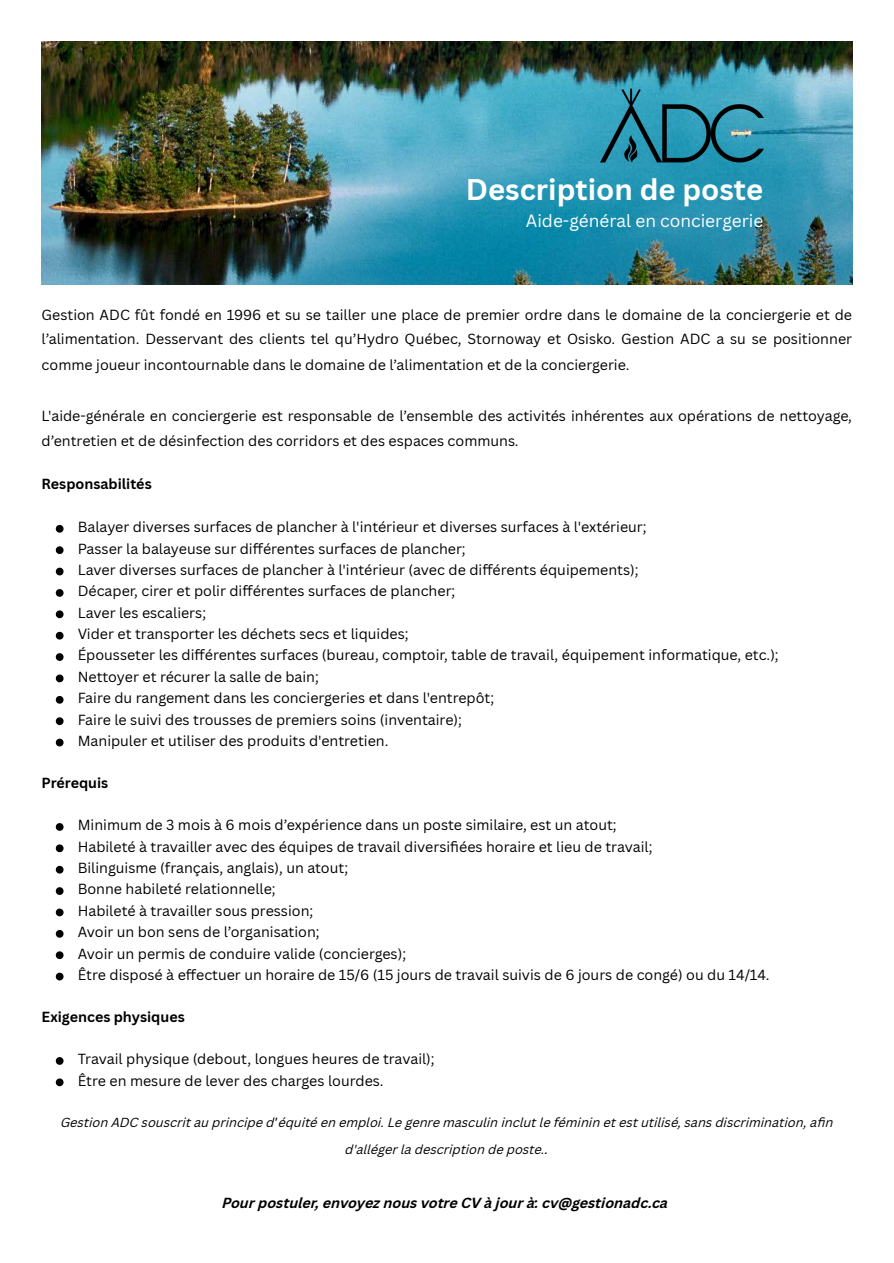
<style>
.page{position:relative;width:894px;height:1263px;background:#fff}
.page>*{position:absolute;margin:0;border:0;box-sizing:border-box;transform-origin:0 0}
.t1{font:700 29.1px "Canva Sans";color:#fff}
.t2{font:17.25px "Canva Sans";color:#fff}
.t3{font:14.25px/25.3px "Canva Sans";color:#000;text-align:justify}
.t4{font:italic 700 14.25px "Canva Sans";color:#000}
.t5{font:700 14.25px "Canva Sans";color:#000}
.t6{font:italic 12.75px/27px "Canva Sans";color:#000;text-align:center}
.s1{font-family:"Noto Sans Gurmukhi";font-style:normal}
.s2{font-size:14.25px}
</style>
<div class="page">
<img style="left:42px;top:42px;width:810px;height:243px">
<img style="left:569px;top:80px;width:224px;height:91px">
<svg style="left:56px;top:525px;width:7px;height:8px"></svg>
<svg style="left:56px;top:546px;width:7px;height:8px"></svg>
<svg style="left:56px;top:568px;width:7px;height:7px"></svg>
<svg style="left:56px;top:589px;width:7px;height:8px"></svg>
<svg style="left:56px;top:610px;width:7px;height:8px"></svg>
<svg style="left:56px;top:632px;width:7px;height:7px"></svg>
<svg style="left:56px;top:653px;width:7px;height:8px"></svg>
<svg style="left:56px;top:675px;width:7px;height:7px"></svg>
<svg style="left:56px;top:696px;width:7px;height:8px"></svg>
<svg style="left:56px;top:717px;width:7px;height:8px"></svg>
<svg style="left:56px;top:739px;width:7px;height:7px"></svg>
<svg style="left:56px;top:823px;width:7px;height:8px"></svg>
<svg style="left:56px;top:844px;width:7px;height:8px"></svg>
<svg style="left:56px;top:866px;width:7px;height:7px"></svg>
<svg style="left:56px;top:887px;width:7px;height:8px"></svg>
<svg style="left:56px;top:909px;width:7px;height:7px"></svg>
<svg style="left:56px;top:930px;width:7px;height:8px"></svg>
<svg style="left:56px;top:951px;width:7px;height:8px"></svg>
<svg style="left:56px;top:973px;width:7px;height:7px"></svg>
<svg style="left:56px;top:1057px;width:7px;height:8px"></svg>
<svg style="left:56px;top:1078px;width:7px;height:8px"></svg>
<p class="t1" style="left:466px;top:169px;width:299px">Description de poste</p>
<p class="t2" style="left:525px;top:209px;width:239px">Aide-général en conciergerie</p>
<p class="t3" style="left:42px;top:301px;width:811px">Gestion ADC fût fondé en 1996 et su se tailler une place de premier ordre dans le domaine de la conciergerie et de l’alimentation. Desservant des clients tel qu’Hydro Québec, Stornoway et Osisko. Gestion ADC a su se positionner comme joueur incontournable dans le domaine de l’alimentation et de la conciergerie.</p>
<p class="t3" style="left:42px;top:403px;width:811px;line-height:24.8px">L'aide-générale en conciergerie est responsable de l’ensemble des activités inhérentes aux opérations de nettoyage, d’entretien et de désinfection des corridors et des espaces communs.</p>
<p class="t5" style="left:42px;top:474px;width:111px">Responsabilités</p>
<p class="t3" style="left:78px;top:514px;width:570px">Balayer diverses surfaces de plancher à l'intérieur et diverses surfaces à l'extérieur;</p>
<p class="t3" style="left:78px;top:535px;width:389px">Passer la balayeuse sur différentes surfaces de plancher;</p>
<p class="t3" style="left:78px;top:557px;width:562px">Laver diverses surfaces de plancher à l'intérieur (avec de différents équipements);</p>
<p class="t3" style="left:78px;top:578px;width:379px">Décaper, cirer et polir différentes surfaces de plancher;</p>
<p class="t3" style="left:78px;top:599px;width:130px">Laver les escaliers;</p>
<p class="t3" style="left:78px;top:621px;width:332px">Vider et transporter les déchets secs et liquides;</p>
<p class="t3" style="left:78px;top:642px;width:702px">Épousseter les différentes surfaces (bureau, comptoir, table de travail, équipement informatique, etc.);</p>
<p class="t3" style="left:78px;top:664px;width:242px">Nettoyer et récurer la salle de bain;</p>
<p class="t3" style="left:78px;top:685px;width:418px">Faire du rangement dans les conciergeries et dans l'entrepôt;</p>
<p class="t3" style="left:78px;top:706px;width:385px">Faire le suivi des trousses de premiers soins (inventaire);</p>
<p class="t3" style="left:78px;top:728px;width:312px">Manipuler et utiliser des produits d'entretien.</p>
<p class="t5" style="left:42px;top:772px;width:68px">Prérequis</p>
<p class="t3" style="left:78px;top:812px;width:540px">Minimum de 3 mois à 6 mois d’expérience dans un poste similaire, est un atout;</p>
<p class="t3" style="left:78px;top:833px;width:576px">Habileté à travailler avec des équipes de travail diversifi ées horaire et lieu de travail;</p>
<p class="t3" style="left:78px;top:855px;width:272px">Bilinguisme (français, anglais), un atout;</p>
<p class="t3" style="left:78px;top:876px;width:199px">Bonne habileté relationnelle;</p>
<p class="t3" style="left:78px;top:898px;width:237px">Habileté à travailler sous pression;</p>
<p class="t3" style="left:78px;top:919px;width:243px">Avoir un bon sens de l’organisation;</p>
<p class="t3" style="left:78px;top:940px;width:330px">Avoir un permis de conduire valide (concierges);</p>
<p class="t3" style="left:78px;top:962px;width:693px">Être disposé à effectuer un horaire de 15/6 (15 jours de travail suivis de 6 jours de congé) ou du 14/14.</p>
<p class="t5" style="left:42px;top:1006px;width:144px">Exigences physiques</p>
<p class="t3" style="left:78px;top:1046px;width:358px">Travail physique (debout, longues heures de travail);</p>
<p class="t3" style="left:78px;top:1067px;width:307px">Être en mesure de lever des charges lourdes.</p>
<p class="t6" style="left:61px;top:1110px;width:773px">Gestion ADC souscrit au principe d<span class="s1">’</span>équité en emploi. Le genre masculin inclut le féminin et est utilisé, sans discrimination, afin d'alléger la description de poste.<span class="s2">.</span></p>
<p class="t4" style="left:222px;top:1197px;width:447px">Pour postuler, envoyez nous votre CV à jour à: cv@gestionadc.ca</p>
</div>
